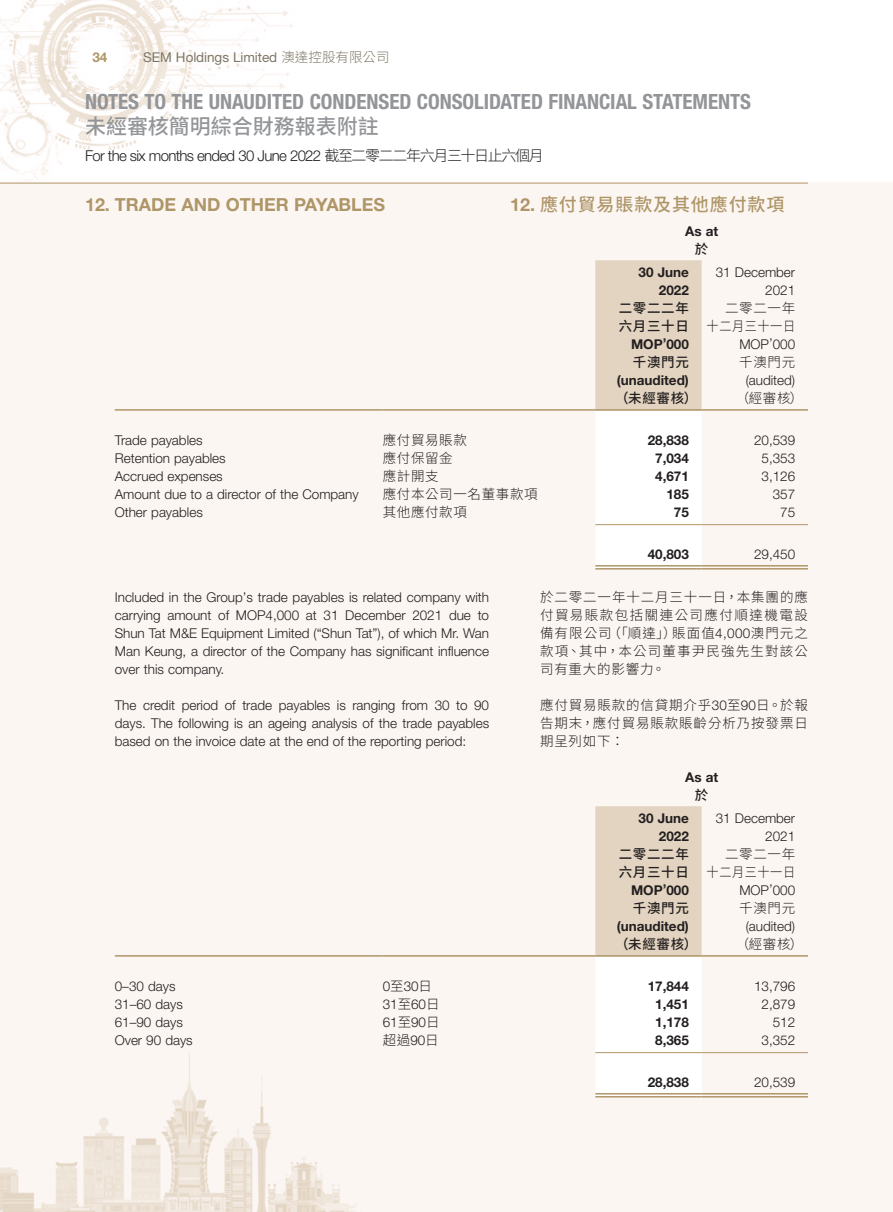
<style>
.page{position:relative;width:893px;height:1212px;background:#fff}
.page>*{position:absolute;margin:0;border:0;box-sizing:border-box;transform-origin:0 0}
.t1{font:700 condensed 21px "Helvetica Neue LT Std";letter-spacing:-.005em;color:#939598}
.t2{font:500 21px "Source Han Sans TC";color:#939598}
.Heading_1{font:700 18px "Helvetica Neue LT Std";color:#af9668}
.C_Heading_1{font:500 18px "Source Han Sans TC";letter-spacing:.05em;color:#af9668}
.t3{font:300 15px "Helvetica Neue LT Std";letter-spacing:-.045em;color:#231f20}
.Body_Text{font:300 13.5px/18px "Helvetica Neue LT Std";color:#231f20;text-align:justify}
.C_Body_Text{font:300 13.5px/18px "Source Han Sans TC";letter-spacing:.065em;color:#231f20;text-align:justify}
.Body_Text-2{font:700 13.5px "Helvetica Neue LT Std";color:#231f20}
.Body_Text-3{font:300 13.5px "Source Han Sans TC";letter-spacing:.05em;color:#231f20}
.Body_Text-4{font:500 13.5px "Source Han Sans TC";letter-spacing:.05em;color:#231f20}
.t4{font:13.5px "Helvetica Neue LT Std";letter-spacing:-.005em;color:#7e7766}
.Body_Text-5{font:300 13.5px "Source Han Sans TC";letter-spacing:.05em;color:#231f20;scale:.9 1}
.t5{font:700 13.5px "Helvetica Neue LT Std";color:#af9668}
.s1{font-family:"Source Han Sans TC";font-weight:300}
.s2{font-family:"Source Han Sans TC"}
.s3{font-family:"Helvetica Neue LT Std";font-weight:700}
.s4{font-family:"Helvetica Neue LT Std"}
</style>
<div class="page">
<img style="left:0;top:0;width:893px;height:1212px">
<hr style="left:0;top:183px;width:808px;height:1px;background:#af9668">
<svg style="left:595px;top:260px;width:107px;height:308px"></svg>
<hr style="left:115px;top:409px;width:268px;height:2px;background:#af9668">
<hr style="left:383px;top:409px;width:212px;height:2px;background:#af9668">
<hr style="left:595px;top:409px;width:107px;height:2px;background:#af9668">
<hr style="left:702px;top:409px;width:106px;height:2px;background:#af9668">
<hr style="left:595px;top:524px;width:107px;height:1px;background:#af9668">
<hr style="left:702px;top:524px;width:106px;height:1px;background:#af9668">
<hr style="left:595px;top:565px;width:107px;height:1px;background:#af9668">
<hr style="left:595px;top:568px;width:107px;height:1px;background:#af9668">
<hr style="left:702px;top:565px;width:106px;height:1px;background:#af9668">
<hr style="left:702px;top:568px;width:106px;height:1px;background:#af9668">
<svg style="left:595px;top:806px;width:107px;height:290px"></svg>
<hr style="left:115px;top:955px;width:268px;height:1px;background:#af9668">
<hr style="left:383px;top:955px;width:212px;height:1px;background:#af9668">
<hr style="left:595px;top:955px;width:107px;height:1px;background:#af9668">
<hr style="left:702px;top:955px;width:106px;height:1px;background:#af9668">
<hr style="left:595px;top:1052px;width:107px;height:1px;background:#af9668">
<hr style="left:702px;top:1052px;width:106px;height:1px;background:#af9668">
<hr style="left:595px;top:1093px;width:107px;height:1px;background:#af9668">
<hr style="left:595px;top:1096px;width:107px;height:1px;background:#af9668">
<hr style="left:702px;top:1093px;width:106px;height:1px;background:#af9668">
<hr style="left:702px;top:1096px;width:106px;height:1px;background:#af9668">
<p class="t5" style="left:92px;top:49px;width:17px">34</p>
<p class="t4" style="left:143px;top:50px;width:248px">SEM Holdings Limited <span class="s1">澳達控股有限公司</span></p>
<h1 class="t1" style="left:85px;top:88px;width:667px">NOTES TO THE UNAUDITED CONDENSED CONSOLIDATED FINANCIAL STATEMENTS</h1>
<h1 class="t2" style="left:85px;top:114px;width:295px">未經審核簡明綜合財務報表附註</h1>
<p class="t3" style="left:85px;top:147px;width:460px">For the six months ended 30 June 2022 <span class="s2">截至二零二二年六月三十日止六個月</span></p>
<p class="C_Heading_1" style="left:510px;top:195px;width:276px"><span class="s3">12.</span> 應付貿易賬款及其他應付款項</p>
<p class="Heading_1" style="left:85px;top:194px;width:302px">12. TRADE AND OTHER PAYABLES</p>
<p class="Body_Text-2" style="left:685px;top:223px;width:35px">As at</p>
<p class="Body_Text-4" style="left:695px;top:242px;width:15px">於</p>
<p class="Body_Text-2" style="left:639px;top:263px;width:52px">30 June</p>
<p class="Body_Text" style="left:716px;top:263px;width:81px">31 December</p>
<p class="Body_Text-2" style="left:659px;top:281px;width:31px">2022</p>
<p class="Body_Text" style="left:765px;top:281px;width:31px">2021</p>
<p class="Body_Text-4" style="left:619px;top:300px;width:72px">二零二二年</p>
<p class="Body_Text-3" style="left:725px;top:300px;width:72px">二零二一年</p>
<p class="Body_Text-4" style="left:619px;top:318px;width:72px">六月三十日</p>
<p class="Body_Text-5" style="left:707px;top:318px;width:100px">十二月三十一日</p>
<p class="Body_Text-2" style="left:631px;top:335px;width:59px">MOP’000</p>
<p class="Body_Text" style="left:739px;top:335px;width:57px">MOP’000</p>
<p class="Body_Text-4" style="left:633px;top:354px;width:57px">千澳門元</p>
<p class="Body_Text-3" style="left:739px;top:354px;width:57px">千澳門元</p>
<p class="Body_Text-2" style="left:617px;top:371px;width:73px">(unaudited)</p>
<p class="Body_Text" style="left:746px;top:371px;width:51px">(audited)</p>
<p class="Body_Text-4" style="left:615px;top:390px;width:83px">（未經審核）</p>
<p class="Body_Text-3" style="left:736px;top:390px;width:69px">（經審核）</p>
<p class="Body_Text" style="left:115px;top:431px;width:89px">Trade payables</p>
<p class="Body_Text-3" style="left:383px;top:432px;width:86px">應付貿易賬款</p>
<p class="Body_Text-2" style="left:648px;top:432px;width:43px">28,838</p>
<p class="Body_Text" style="left:754px;top:431px;width:43px">20,539</p>
<p class="Body_Text" style="left:115px;top:449px;width:112px">Retention payables</p>
<p class="Body_Text-3" style="left:383px;top:450px;width:72px">應付保留金</p>
<p class="Body_Text-2" style="left:655px;top:450px;width:35px">7,034</p>
<p class="Body_Text" style="left:761px;top:449px;width:35px">5,353</p>
<p class="Body_Text" style="left:115px;top:467px;width:109px">Accrued expenses</p>
<p class="Body_Text-3" style="left:383px;top:468px;width:57px">應計開支</p>
<p class="Body_Text-2" style="left:655px;top:468px;width:35px">4,671</p>
<p class="Body_Text" style="left:761px;top:467px;width:35px">3,126</p>
<p class="Body_Text" style="left:115px;top:485px;width:245px">Amount due to a director of the Company</p>
<p class="Body_Text-3" style="left:383px;top:486px;width:156px">應付本公司一名董事款項</p>
<p class="Body_Text-2" style="left:666px;top:486px;width:24px">185</p>
<p class="Body_Text" style="left:773px;top:485px;width:24px">357</p>
<p class="Body_Text" style="left:115px;top:503px;width:90px">Other payables</p>
<p class="Body_Text-3" style="left:383px;top:504px;width:86px">其他應付款項</p>
<p class="Body_Text-2" style="left:674px;top:504px;width:16px">75</p>
<p class="Body_Text" style="left:780px;top:503px;width:16px">75</p>
<p class="Body_Text-2" style="left:648px;top:546px;width:43px">40,803</p>
<p class="Body_Text" style="left:754px;top:545px;width:43px">29,450</p>
<p class="Body_Text" style="left:115px;top:588px;width:376px">Included in the Group’s trade payables is related company with carrying amount of MOP4,000 at 31 December 2021 due to Shun Tat M&amp;E Equipment Limited (“Shun Tat”), of which Mr. Wan Man Keung, a director of the Company has significant influence over this company.</p>
<p class="Body_Text" style="left:115px;top:696px;width:376px">The credit period of trade payables is ranging from 30 to 90 days. The following is an ageing analysis of the trade payables based on the invoice date at the end of the reporting period:</p>
<p class="Body_Text-2" style="left:685px;top:769px;width:35px">As at</p>
<p class="Body_Text-4" style="left:695px;top:788px;width:15px">於</p>
<p class="Body_Text-2" style="left:639px;top:809px;width:52px">30 June</p>
<p class="Body_Text" style="left:716px;top:808px;width:81px">31 December</p>
<p class="Body_Text-2" style="left:659px;top:827px;width:31px">2022</p>
<p class="Body_Text" style="left:765px;top:826px;width:31px">2021</p>
<p class="Body_Text-4" style="left:619px;top:846px;width:72px">二零二二年</p>
<p class="Body_Text-3" style="left:725px;top:846px;width:72px">二零二一年</p>
<p class="Body_Text-4" style="left:619px;top:864px;width:72px">六月三十日</p>
<p class="Body_Text-5" style="left:707px;top:864px;width:100px">十二月三十一日</p>
<p class="Body_Text-2" style="left:631px;top:881px;width:59px">MOP’000</p>
<p class="Body_Text" style="left:739px;top:880px;width:57px">MOP’000</p>
<p class="Body_Text-4" style="left:633px;top:900px;width:57px">千澳門元</p>
<p class="Body_Text-3" style="left:739px;top:900px;width:57px">千澳門元</p>
<p class="Body_Text-2" style="left:617px;top:917px;width:73px">(unaudited)</p>
<p class="Body_Text" style="left:746px;top:916px;width:51px">(audited)</p>
<p class="Body_Text-4" style="left:615px;top:936px;width:83px">（未經審核）</p>
<p class="Body_Text-3" style="left:736px;top:936px;width:69px">（經審核）</p>
<p class="Body_Text" style="left:115px;top:977px;width:62px">0–30 days</p>
<p class="Body_Text" style="left:383px;top:977px;width:51px">0<span class="s2">至</span>30<span class="s2">日</span></p>
<p class="Body_Text-2" style="left:648px;top:978px;width:43px">17,844</p>
<p class="Body_Text" style="left:754px;top:977px;width:43px">13,796</p>
<p class="Body_Text" style="left:115px;top:995px;width:70px">31–60 days</p>
<p class="Body_Text" style="left:383px;top:995px;width:58px">31<span class="s2">至</span>60<span class="s2">日</span></p>
<p class="Body_Text-2" style="left:655px;top:996px;width:35px">1,451</p>
<p class="Body_Text" style="left:761px;top:995px;width:35px">2,879</p>
<p class="Body_Text" style="left:115px;top:1013px;width:70px">61–90 days</p>
<p class="Body_Text" style="left:383px;top:1013px;width:58px">61<span class="s2">至</span>90<span class="s2">日</span></p>
<p class="Body_Text-2" style="left:655px;top:1014px;width:35px">1,178</p>
<p class="Body_Text" style="left:773px;top:1013px;width:24px">512</p>
<p class="Body_Text" style="left:115px;top:1031px;width:79px">Over 90 days</p>
<p class="Body_Text-3" style="left:383px;top:1032px;width:58px">超過<span class="s4">90</span>日</p>
<p class="Body_Text-2" style="left:655px;top:1032px;width:35px">8,365</p>
<p class="Body_Text" style="left:761px;top:1031px;width:35px">3,352</p>
<p class="Body_Text-2" style="left:648px;top:1074px;width:43px">28,838</p>
<p class="Body_Text" style="left:754px;top:1073px;width:43px">20,539</p>
<p class="C_Body_Text" style="left:540px;top:589px;width:269px">於二零二一年十二月三十一日，本集團的應付貿易賬款包括關連公司應付順達機電設備有限公司（「順達」）賬面值<span class="s4">4,000</span>澳門元之款項、其中，本公司董事尹民強先生對該公司有重大的影響力。</p>
<p class="C_Body_Text" style="left:540px;top:697px;width:269px">應付貿易賬款的信貸期介乎<span class="s4">30</span>至<span class="s4">90</span>日。於報告期末，應付貿易賬款賬齡分析乃按發票日期呈列如下：</p>
</div>
